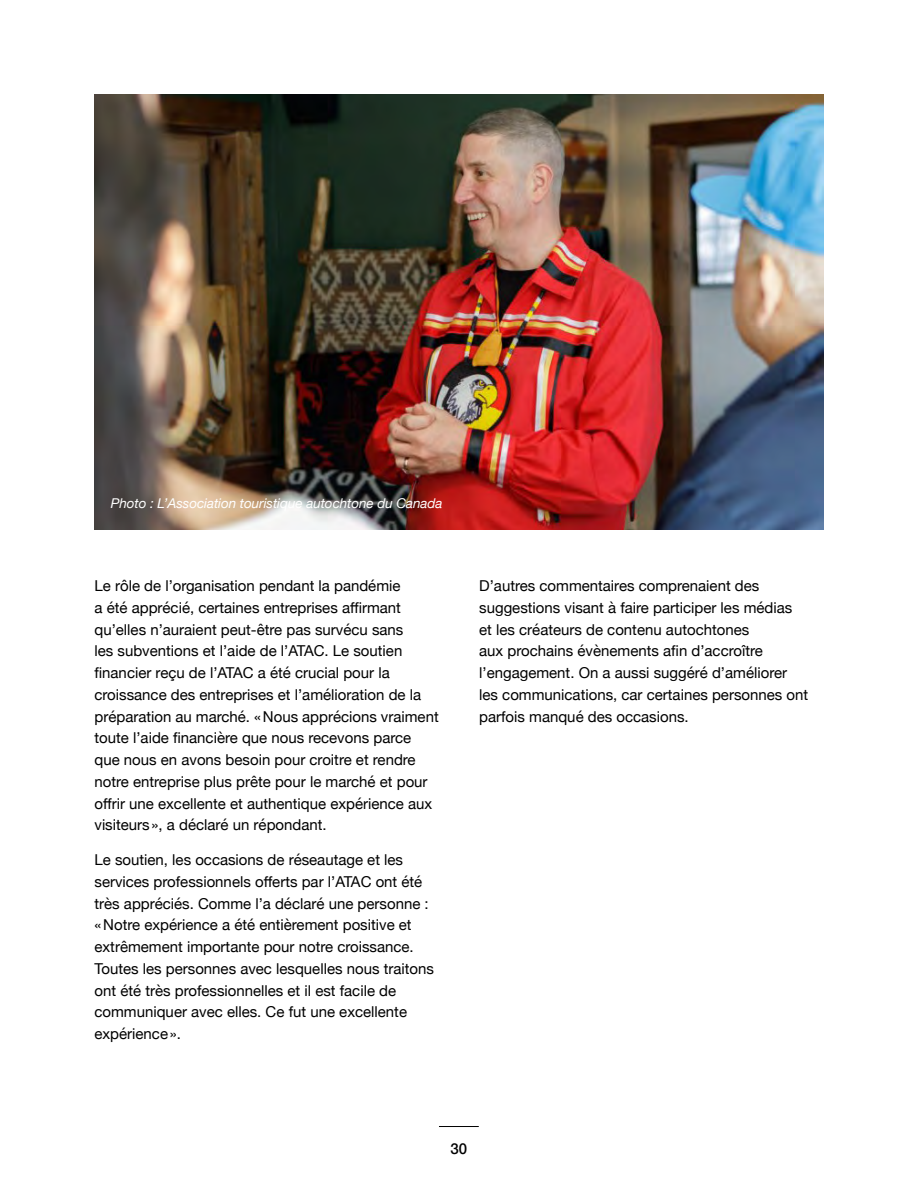
<style>
.page{position:relative;width:918px;height:1188px;background:#fff}
.page>*{position:absolute;margin:0;border:0;box-sizing:border-box;transform-origin:0 0}
.Paragraph{font:15px/21.8px "Helvetica Neue";color:#000}
.t1{font:500 15px "Helvetica Neue";color:#000}
.Paragraph-2{font:italic 13.5px "Helvetica Neue";letter-spacing:-.005em;color:#fff}
</style>
<div class="page">
<hr style="left:439px;top:1126px;width:40px;height:1px;background:#000">
<img style="left:94px;top:94px;width:730px;height:436px">
<p class="Paragraph-2" style="left:111px;top:494px;width:333px">Photo : L’Association touristique autochtone du Canada</p>
<p class="Paragraph" style="left:94px;top:576px;width:346px">Le rôle de l’organisation pendant la pandémie<br>a été apprécié, certaines entreprises affirmant qu’elles n’auraient peut-être pas survécu sans<br>les subventions et l’aide de l’ATAC. Le soutien financier reçu de l’ATAC a été crucial pour la croissance des entreprises et l’amélioration de la préparation au marché. «Nous apprécions vraiment toute l’aide financière que nous recevons parce que nous en avons besoin pour croitre et rendre notre entreprise plus prête pour le marché et pour offrir une excellente et authentique expérience aux visiteurs», a déclaré un répondant.</p>
<p class="Paragraph" style="left:94px;top:850px;width:341px">Le soutien, les occasions de réseautage et les services professionnels offerts par l’ATAC ont été très appréciés. Comme l’a déclaré une personne : «Notre expérience a été entièrement positive et extrêmement importante pour notre croissance.<br>Toutes les personnes avec lesquelles nous traitons ont été très professionnelles et il est facile de communiquer avec elles. Ce fut une excellente expérience».</p>
<p class="Paragraph" style="left:479px;top:576px;width:330px">D’autres commentaires comprenaient des suggestions visant à faire participer les médias et les créateurs de contenu autochtones<br>aux prochains évènements afin d’accroître l’engagement. On a aussi suggéré d’améliorer les communications, car certaines personnes ont parfois manqué des occasions.</p>
<p class="t1" style="left:451px;top:1136px;width:18px">30</p>
</div>
